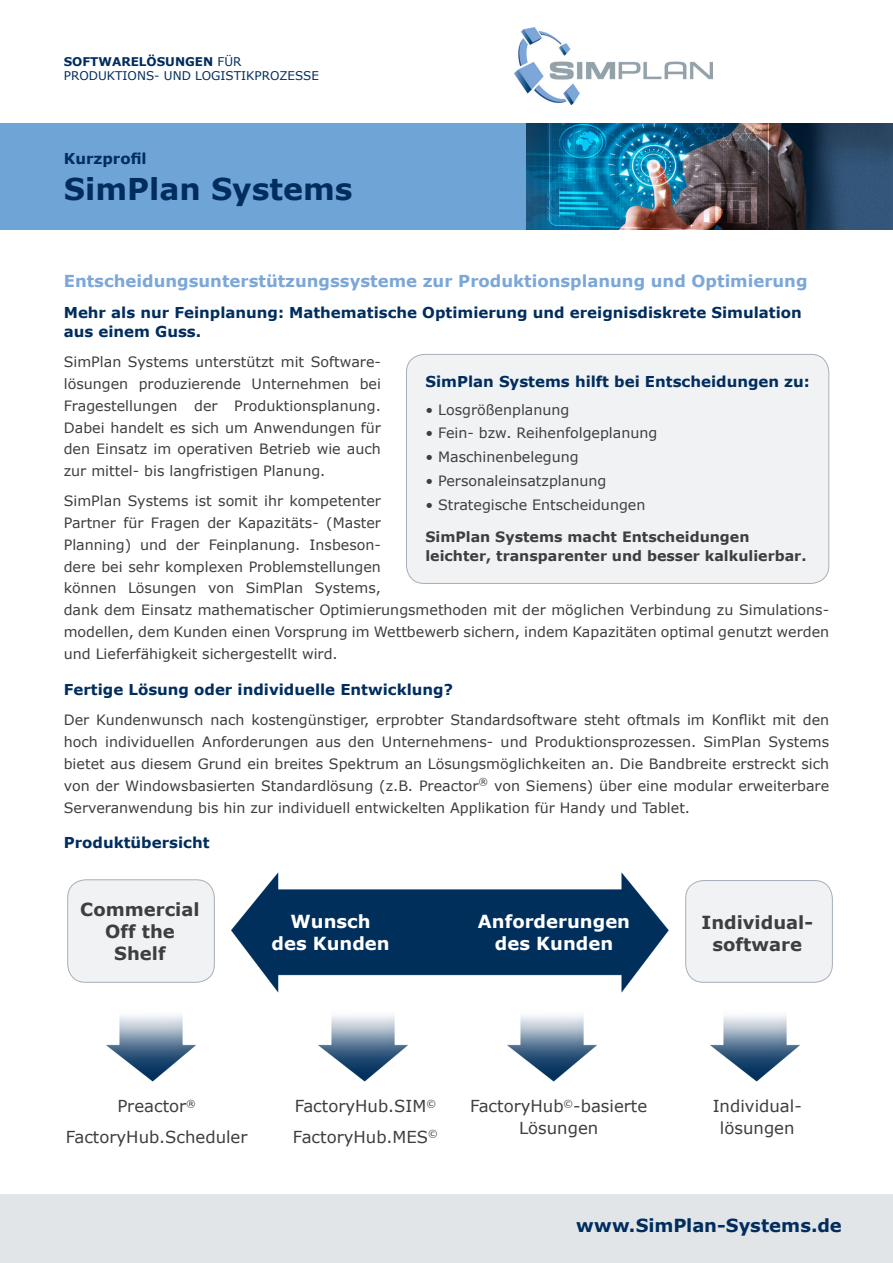
<style>
.page{position:relative;width:893px;height:1263px;background:#fff}
.page>*{position:absolute;margin:0;border:0;box-sizing:border-box;transform-origin:0 0}
.t1{font:700 30px "Verdana";color:#002d5e}
.t2{font:700 18px/21.8px "Verdana";color:#3e3e3f;text-align:center}
.t3{font:700 18px/21.8px "Verdana";color:#fff;text-align:center}
.Absatzformat_betz{font:700 18px "Verdana";color:#002d5e}
.t4{font:16.5px/21.8px "Verdana";color:#3e3e3f;text-align:center}
.t5{font:700 16.5px "Verdana";color:#7ca7d8}
.t6{font:700 15px/19.5px "Verdana";color:#002d5e}
.t7{font:14.25px/21.8px "Verdana";color:#3e3e3f;text-align:justify}
.t8{font:700 14.25px/19.5px "Verdana";color:#3e3e3f}
.t9{font:12px "Verdana";color:#002d5e}
.t10{font:700 12px "Verdana";color:#002d5e}
.s1{font-weight:400}
</style>
<div class="page">
<div style="left:0;top:123px;width:584px;height:107px;background:#6fa4d7"></div>
<img style="left:526px;top:123px;width:367px;height:106px">
<img style="left:515px;top:28px;width:197px;height:77px">
<div style="left:0;top:1194px;width:893px;height:69px;background:#e1e5e8"></div>
<div style="left:406px;top:354px;width:423px;height:229px;background:#f1f2f4;border-radius:18px"></div>
<div style="left:406px;top:354px;width:423px;height:230px;border:1px solid #314760;border-radius:18px"></div>
<img style="left:231px;top:872px;width:438px;height:121px">
<div style="left:68px;top:880px;width:146px;height:102px;background:#f1f2f4;border-radius:18px"></div>
<div style="left:67px;top:879px;width:148px;height:104px;border:1px solid #314760;border-radius:18px"></div>
<div style="left:686px;top:880px;width:146px;height:102px;background:#f1f2f4;border-radius:18px"></div>
<div style="left:685px;top:880px;width:148px;height:103px;border:1px solid #314760;border-radius:18px"></div>
<img style="left:106px;top:1015px;width:90px;height:67px">
<img style="left:710px;top:1015px;width:90px;height:67px">
<img style="left:318px;top:1015px;width:90px;height:67px">
<img style="left:507px;top:1015px;width:90px;height:67px">
<p class="t10" style="left:64px;top:53px;width:179px">SOFTWARELÖSUNGEN <span class="s1">FÜR</span></p>
<p class="t9" style="left:64px;top:67px;width:257px">PRODUKTIONS- UND LOGISTIKPROZESSE</p>
<p class="t6" style="left:64px;top:148px;width:84px">Kurzprofil</p>
<p class="t1" style="left:64px;top:167px;width:290px">SimPlan Systems</p>
<p class="t5" style="left:64px;top:269px;width:745px">Entscheidungsunterstützungssysteme zur Produktionsplanung und Optimierung</p>
<p class="t6" style="left:64px;top:302px;width:740px">Mehr als nur Feinplanung: Mathematische Optimierung und ereignisdiskrete Simulation aus einem Guss.</p>
<p class="t7" style="left:64px;top:351px;width:319px">SimPlan Systems unterstützt mit Software&shy;lösungen produzierende Unternehmen bei Fragestellungen der Produktionsplanung.<br>Dabei handelt es sich um Anwendungen für den Einsatz im operativen Betrieb wie auch zur mittel- bis langfristigen Planung.</p>
<p class="t7" style="left:64px;top:490px;width:767px;text-align:left">SimPlan Systems ist somit ihr kompetenter<br>Partner für Fragen der Kapazitäts- (Master<br>Planning) und der Feinplanung. Insbeson-<br>dere bei sehr komplexen Problemstellungen<br>können Lösungen von SimPlan Systems,<br>dank dem Einsatz mathematischer Optimierungsmethoden mit der möglichen Verbindung zu Simulations&shy;modellen, dem Kunden einen Vorsprung im Wettbewerb sichern, indem Kapazitäten optimal genutzt werden und Lieferfähigkeit sichergestellt wird.</p>
<p class="t6" style="left:64px;top:680px;width:391px">Fertige Lösung oder individuelle Entwicklung?</p>
<p class="t7" style="left:64px;top:709px;width:767px">Der Kundenwunsch nach kostengünstiger, erprobter Standardsoftware steht oftmals im Konflikt mit den hoch individuellen Anforderungen aus den Unternehmens- und Produktionsprozessen. SimPlan Systems bietet aus diesem Grund ein breites Spektrum an Lösungsmöglichkeiten an. Die Bandbreite erstreckt sich von der Windowsbasierten Standardlösung (z.B. Preactor<sup>®</sup> von Siemens) über eine modular erweiterbare Serveranwendung bis hin zur individuell entwickelten Applikation für Handy und Tablet.</p>
<p class="t6" style="left:64px;top:832px;width:147px">Produktübersicht</p>
<p class="t6" style="left:425px;top:371px;width:386px">SimPlan Systems hilft bei Entscheidungen zu:</p>
<p class="t7" style="left:425px;top:398px;width:146px">• Losgrößenplanung</p>
<p class="t7" style="left:425px;top:422px;width:233px">• Fein- bzw. Reihenfolgeplanung</p>
<p class="t7" style="left:425px;top:446px;width:155px">• Maschinenbelegung</p>
<p class="t7" style="left:425px;top:470px;width:182px">• Personaleinsatzplanung</p>
<p class="t7" style="left:425px;top:493px;width:222px">• Strategische Entscheidungen</p>
<p class="t8" style="left:425px;top:527px;width:383px">SimPlan Systems macht Entscheidungen leichter, transparenter und besser kalkulierbar.</p>
<p class="t2" style="left:80px;top:899px;width:121px">Commercial<br>Off the<br>Shelf</p>
<p class="t3" style="left:271px;top:910px;width:120px">Wunsch des Kunden</p>
<p class="t3" style="left:478px;top:910px;width:154px">Anforderungen des Kunden</p>
<p class="t2" style="left:701px;top:911px;width:113px">Individual&shy;software</p>
<p class="t4" style="left:117px;top:1095px;width:80px">Preactor<sup>®</sup></p>
<p class="t4" style="left:66px;top:1126px;width:183px">FactoryHub.Scheduler</p>
<p class="t4" style="left:295px;top:1095px;width:143px">FactoryHub.SIM<sup>©</sup></p>
<p class="t4" style="left:293px;top:1126px;width:146px">FactoryHub.MES<sup>©</sup></p>
<p class="t4" style="left:470px;top:1095px;width:179px">FactoryHub<sup>©</sup>-basierte<br>Lösungen</p>
<p class="t4" style="left:713px;top:1095px;width:91px">Individual&shy;lösungen</p>
<p class="Absatzformat_betz" style="left:576px;top:1213px;width:267px">www.SimPlan-Systems.de</p>
</div>
